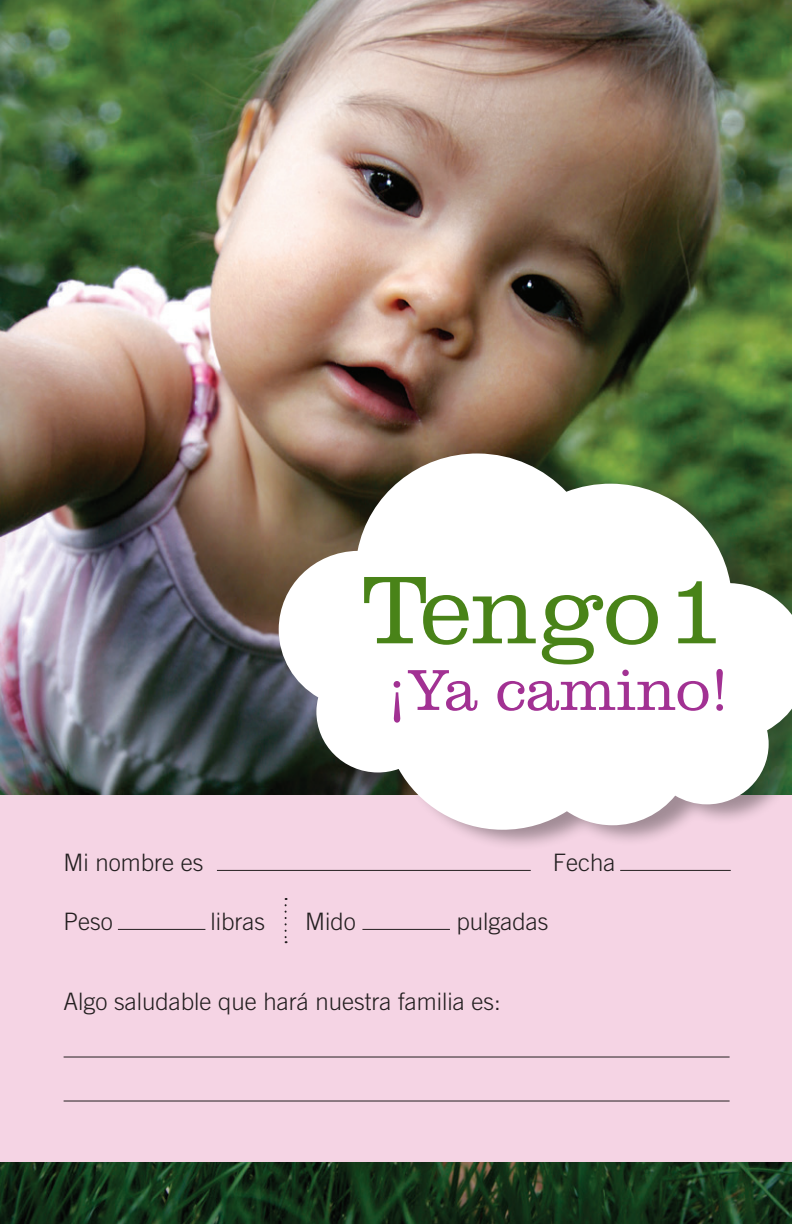
<style>
.page{position:relative;width:792px;height:1224px;background:#fff}
.page>*{position:absolute;margin:0;border:0;box-sizing:border-box;transform-origin:0 0}
.t1{font:300 100px "Clarendon";color:#498318}
.t2{font:300 60px "Clarendon";color:#a23193}
.t3{font:300 24px "Trade Gothic";color:#231f20}
</style>
<div class="page">
<img style="left:0;top:0;width:792px;height:796px">
<img style="left:0;top:1162px;width:792px;height:62px">
<div style="left:0;top:796px;width:792px;height:366px;background:#f5d4e4"></div>
<hr style="left:64px;top:1057px;width:666px;height:1px;background:#231f20">
<hr style="left:64px;top:1101px;width:666px;height:1px;background:#231f20">
<hr style="left:217px;top:870px;width:314px;height:1px;background:#231f20">
<hr style="left:620px;top:870px;width:111px;height:1px;background:#231f20">
<hr style="left:118px;top:929px;width:87px;height:1px;background:#231f20">
<hr style="left:362px;top:929px;width:88px;height:1px;background:#231f20">
<svg style="left:285px;top:898px;width:2px;height:45px"></svg>
<div style="left:283px;top:447px;width:509px;height:403px;background:#231f20;opacity:.4"></div>
<svg style="left:278px;top:453px;width:514px;height:377px"></svg>
<h1 class="t1" style="left:362px;top:552px;width:367px">Tengo 1</h1>
<h1 class="t2" style="left:387px;top:655px;width:344px">¡Ya camino!</h1>
<p class="t3" style="left:64px;top:848px;width:141px">Mi nombre es</p>
<p class="t3" style="left:553px;top:848px;width:64px">Fecha</p>
<p class="t3" style="left:64px;top:907px;width:51px">Peso</p>
<p class="t3" style="left:210px;top:907px;width:56px">libras</p>
<p class="t3" style="left:305px;top:907px;width:52px">Mido</p>
<p class="t3" style="left:457px;top:907px;width:94px">pulgadas</p>
<p class="t3" style="left:64px;top:987px;width:439px">Algo saludable que hará nuestra familia es:</p>
</div>
